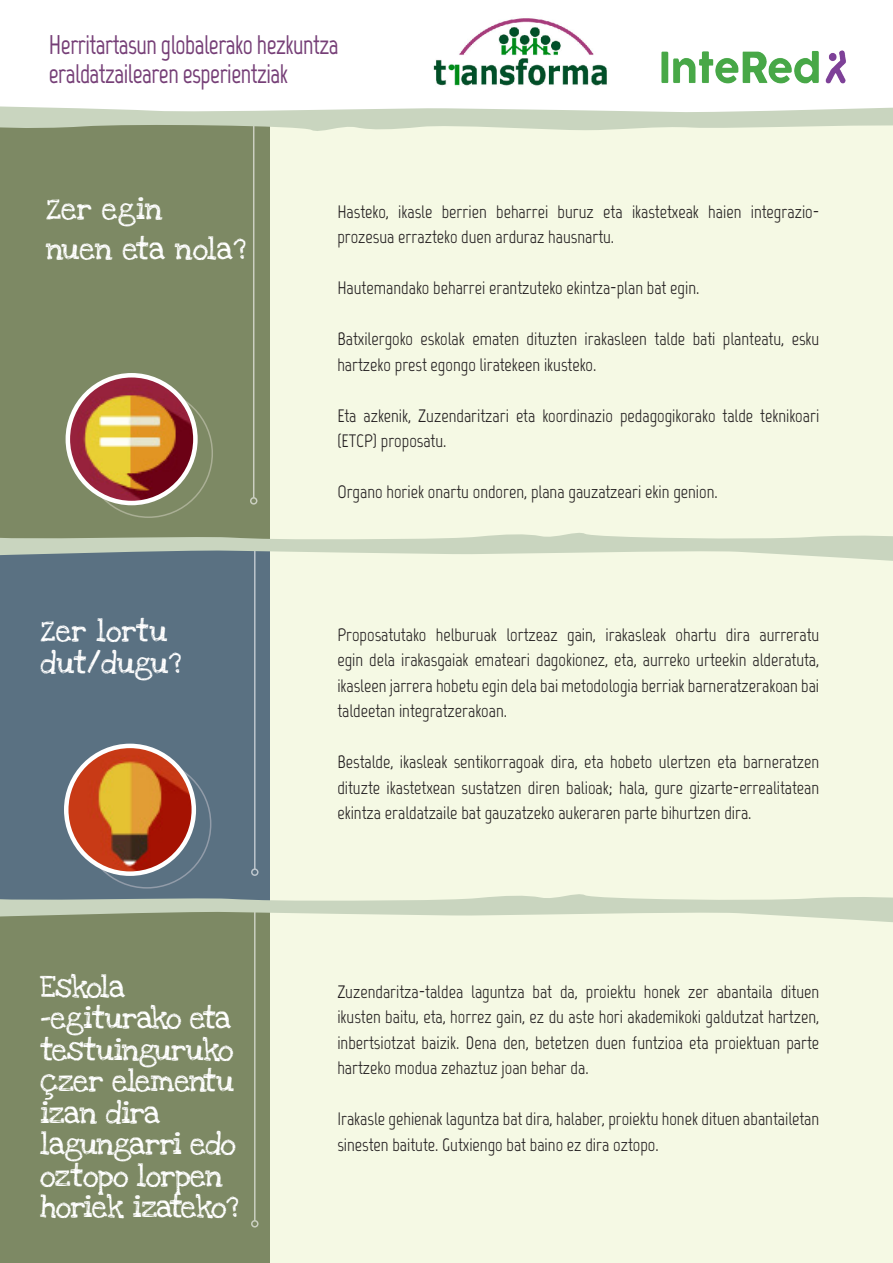
<style>
.page{position:relative;width:893px;height:1263px;background:#fff}
.page>*{position:absolute;margin:0;border:0;box-sizing:border-box;transform-origin:0 0}
.t1{font:700 27px/28.5px "Marvel";letter-spacing:-.02em;color:#763f77;scale:.9 1}
.t2{font:22.5px/31.5px "Love Ya Like A Sister";letter-spacing:-.03em;color:#fff}
.t3{font:22.5px/31.5px "Love Ya Like A Sister";color:#fff}
.t4{font:18px/25.5px "Marvel";color:#231f20}
</style>
<div class="page">
<img style="left:433px;top:17px;width:174px;height:70px">
<img style="left:661px;top:51px;width:185px;height:33px">
<div style="left:0;top:118px;width:289px;height:429px;background:#7d8964"></div>
<div style="left:0;top:908px;width:373px;height:355px;background:#7d8964"></div>
<div style="left:0;top:541px;width:381px;height:367px;background:#5a7182"></div>
<div style="left:271px;top:123px;width:622px;height:1140px;background:#f5f9e4"></div>
<hr style="left:253px;top:123px;width:1px;height:375px;background:#fff">
<div style="left:250px;top:497px;width:7px;height:8px;border:2px solid #fff;border-radius:50%"></div>
<svg style="left:0;top:106px;width:893px;height:28px"></svg>
<img style="left:66px;top:746px;width:128px;height:128px;border-radius:64px">
<div style="left:64px;top:744px;width:132px;height:132px;border:4px solid #fff;border-radius:50%"></div>
<img style="left:68px;top:375px;width:127px;height:128px;border-radius:64px">
<div style="left:66px;top:373px;width:132px;height:132px;border:4px solid #fff;border-radius:50%"></div>
<hr style="left:254px;top:908px;width:2px;height:313px;background:#fff">
<div style="left:251px;top:1220px;width:8px;height:7px;border:2px solid #fff;border-radius:50%"></div>
<hr style="left:254px;top:550px;width:2px;height:319px;background:#fff">
<div style="left:251px;top:868px;width:8px;height:8px;border:2px solid #fff;border-radius:50%"></div>
<svg style="left:0;top:530px;width:893px;height:32px"></svg>
<svg style="left:0;top:891px;width:893px;height:32px"></svg>
<h1 class="t1" style="left:49px;top:31px;width:323px">Herritartasun globalerako hezkuntza eraldatzailearen esperientziak</h1>
<p class="t3" style="left:46px;top:189px;width:201px;line-height:40.5px">Zer egin<br>nuen eta nola?</p>
<p class="t3" style="left:41px;top:616px;width:142px">Zer lortu dut/dugu?</p>
<p class="t2" style="left:40px;top:972px;width:200px">Eskola -egiturako eta testuinguruko çzer elementu izan dira lagungarri edo oztopo lorpen horiek izateko?</p>
<p class="t4" style="left:337px;top:199px;width:483px">Hasteko, ikasle berrien beharrei buruz eta ikastetxeak haien integrazio&shy;prozesua errazteko duen arduraz hausnartu.</p>
<p class="t4" style="left:337px;top:275px;width:363px">Hautemandako beharrei erantzuteko ekintza-plan bat egin.</p>
<p class="t4" style="left:337px;top:326px;width:483px">Batxilergoko eskolak ematen dituzten irakasleen talde bati planteatu, esku hartzeko prest egongo liratekeen ikusteko.</p>
<p class="t4" style="left:337px;top:403px;width:483px">Eta azkenik, Zuzendaritzari eta koordinazio pedagogikorako talde teknikoari (ETCP) proposatu.</p>
<p class="t4" style="left:337px;top:479px;width:382px">Organo horiek onartu ondoren, plana gauzatzeari ekin genion.</p>
<p class="t4" style="left:337px;top:622px;width:483px;text-align:justify">Proposatutako helburuak lortzeaz gain, irakasleak ohartu dira aurreratu egin dela irakasgaiak emateari dagokionez, eta, aurreko urteekin alderatuta, ikasleen jarrera hobetu egin dela bai metodologia berriak barneratzerakoan bai taldeetan integratzerakoan.</p>
<p class="t4" style="left:337px;top:749px;width:483px;text-align:justify">Bestalde, ikasleak sentikorragoak dira, eta hobeto ulertzen eta barneratzen dituzte ikastetxean sustatzen diren balioak; hala, gure gizarte-errealitatean ekintza eraldatzaile bat gauzatzeko aukeraren parte bihurtzen dira.</p>
<p class="t4" style="left:337px;top:979px;width:483px;text-align:justify">Zuzendaritza-taldea laguntza bat da, proiektu honek zer abantaila dituen ikusten baitu, eta, horrez gain, ez du aste hori akademikoki galdutzat hartzen, inbertsiotzat baizik. Dena den, betetzen duen funtzioa eta proiektuan parte hartzeko modua zehaztuz joan behar da.</p>
<p class="t4" style="left:337px;top:1106px;width:483px">Irakasle gehienak laguntza bat dira, halaber, proiektu honek dituen abantailetan sinesten baitute. Gutxiengo bat baino ez dira oztopo.</p>
</div>
